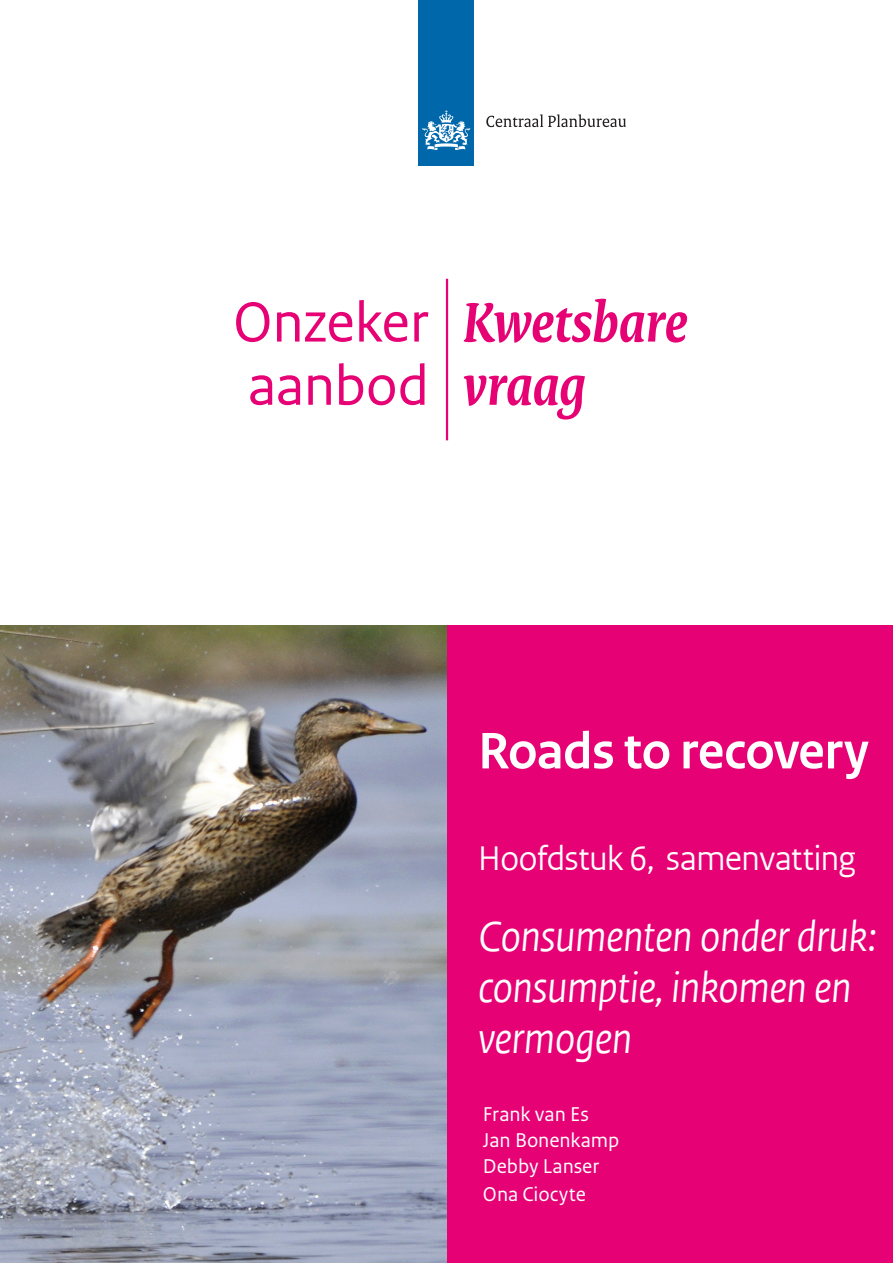
<style>
.page{position:relative;width:893px;height:1263px;background:#fff}
.page>*{position:absolute;margin:0;border:0;box-sizing:border-box;transform-origin:0 0}
.t1{font:italic 700 59.55px/63.2px "Rijksoverheid Serif";letter-spacing:-.01em;color:#e60275}
.t2{font:59.55px/63.2px "Rijksoverheid Sans Text";letter-spacing:-.01em;color:#e60275}
.t3{font:700 54px "Rijksoverheid Sans Heading";letter-spacing:-.005em;color:#fff}
.t4{font:italic 45px/51px "Rijksoverheid Sans Heading TT";letter-spacing:-.01em;color:#fff}
.t5{font:36px "Rijksoverheid Sans Heading TT";letter-spacing:-.005em;color:#fff}
.t6{font:21px/26.7px "Rijksoverheid Sans Text";letter-spacing:-.005em;color:#fff}
</style>
<div class="page">
<img style="left:0;top:625px;width:448px;height:638px">
<div style="left:448px;top:625px;width:444px;height:638px;background:#e60275"></div>
<div style="left:418px;top:0;width:56px;height:166px;background:#0067aa"></div>
<svg style="left:422px;top:110px;width:48px;height:40px"></svg>
<svg style="left:486px;top:114px;width:140px;height:13px"></svg>
<hr style="left:446px;top:279px;width:2px;height:161px;background:#e60275">
<h1 class="t2" style="left:233px;top:291px;width:198px">Onzeker aanbod</h1>
<h1 class="t1" style="left:463px;top:290px;width:226px">Kwetsbare vraag</h1>
<p class="t3" style="left:478px;top:720px;width:392px">Roads to recovery</p>
<p class="t5" style="left:478px;top:838px;width:379px">Hoofdstuk 6, samenvatting</p>
<p class="t4" style="left:478px;top:912px;width:399px">Consumenten onder druk: consumptie, inkomen en vermogen</p>
<p class="t6" style="left:483px;top:1101px;width:138px">Frank van Es<br>Jan Bonenkamp<br>Debby Lanser<br>Ona Ciocyte</p>
</div>
